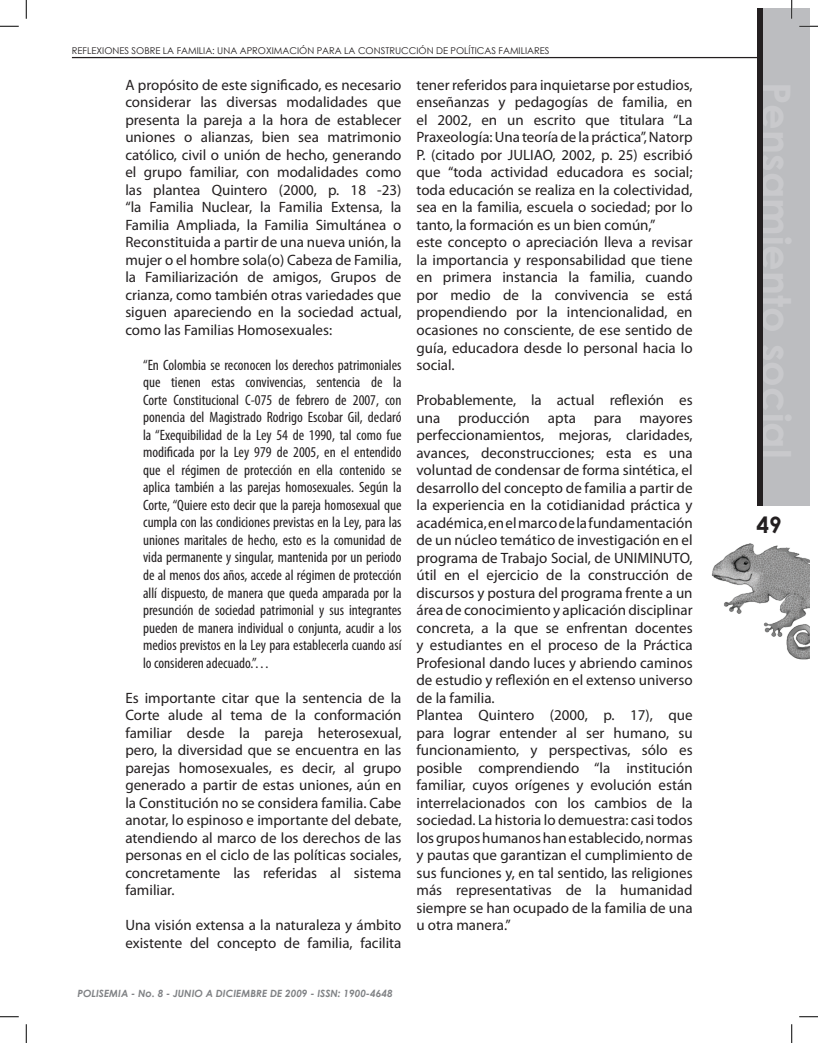
<style>
.page{position:relative;width:818px;height:1043px;background:#fff}
.page>*{position:absolute;margin:0;border:0;box-sizing:border-box;transform-origin:0 0}
.t1{font:700 22.5px "Century Gothic";color:#231f20}
.t2{font:15px/17.5px "Myriad Pro";color:#231f20}
.t3{font:condensed 15px/17.5px "Myriad Pro";color:#231f20;text-align:justify}
.t4{font:italic 700 10px "Century Gothic";color:#808285}
.t5{font:9.38px "Century Gothic";color:#231f20}
</style>
<div class="page">
<div style="left:756px;top:9px;width:53px;height:497px;background:#bcbdc0"></div>
<div style="left:756px;top:9px;width:6px;height:497px;background:#231f20"></div>
<hr style="left:72px;top:57px;width:687px;height:1px;background:#231f20">
<img style="left:711px;top:543px;width:98px;height:117px">
<svg style="left:0;top:25px;width:19px;height:2px"></svg>
<svg style="left:799px;top:25px;width:19px;height:2px"></svg>
<svg style="left:0;top:1016px;width:19px;height:1px"></svg>
<svg style="left:799px;top:1016px;width:19px;height:1px"></svg>
<svg style="left:25px;top:0;width:2px;height:19px"></svg>
<svg style="left:25px;top:1024px;width:2px;height:18px"></svg>
<svg style="left:790px;top:0;width:2px;height:19px"></svg>
<svg style="left:791px;top:1024px;width:1px;height:18px"></svg>
<p class="t5" style="left:72px;top:44px;width:479px">REFLEXIONES SOBRE LA FAMILIA: UNA APROXIMACIÓN PARA LA CONSTRUCCIÓN DE POLÍTICAS FAMILIARES</p>
<p class="t2" style="left:125px;top:76px;width:278px;text-align:justify">A propósito de este significado, es necesario considerar las diversas modalidades que presenta la pareja a la hora de establecer uniones o alianzas, bien sea matrimonio católico, civil o unión de hecho, generando el grupo familiar, con modalidades como las plantea Quintero (2000, p. 18 -23) “la Familia Nuclear, la Familia Extensa, la Familia Ampliada, la Familia Simultánea o Reconstituida a partir de una nueva unión, la mujer o el hombre sola(o) Cabeza de Familia, la Familiarización de amigos, Grupos de crianza, como también otras variedades que siguen apareciendo en la sociedad actual, como las Familias Homosexuales:</p>
<p class="t3" style="left:143px;top:356px;width:260px">“En Colombia se reconocen los derechos patrimoniales que tienen estas convivencias, sentencia de la Corte Constitucional C-075 de febrero de 2007, con ponencia del Magistrado Rodrigo Escobar Gil, declaró la “Exequibilidad de la Ley 54 de 1990, tal como fue modificada por la Ley 979 de 2005, en el entendido que el régimen de protección en ella contenido se aplica también a las parejas homosexuales. Según la Corte, “Quiere esto decir que la pareja homosexual que cumpla con las condiciones previstas en la Ley, para las uniones maritales de hecho, esto es la comunidad de vida permanente y singular, mantenida por un periodo de al menos dos años, accede al régimen de protección allí dispuesto, de manera que queda amparada por la presunción de sociedad patrimonial y sus integrantes pueden de manera individual o conjunta, acudir a los medios previstos en la Ley para establecerla cuando así lo consideren adecuado.”…</p>
<p class="t2" style="left:125px;top:688px;width:277px;text-align:justify">Es importante citar que la sentencia de la Corte alude al tema de la conformación familiar desde la pareja heterosexual, pero, la diversidad que se encuentra en las parejas homosexuales, es decir, al grupo generado a partir de estas uniones, aún en la Constitución no se considera familia. Cabe anotar, lo espinoso e importante del debate, atendiendo al marco de los derechos de las personas en el ciclo de las políticas sociales, concretamente las referidas al sistema familiar.</p>
<p class="t2" style="left:125px;top:916px;width:277px">Una visión extensa a la naturaleza y ámbito existente del concepto de familia, facilita</p>
<p class="t2" style="left:416px;top:76px;width:278px">tener referidos para inquietarse por estudios, enseñanzas y pedagogías de familia, en el 2002, en un escrito que titulara “La Praxeología: Una teoría de la práctica”, Natorp P. (citado por JULIAO, 2002, p. 25) escribió que “toda actividad educadora es social; toda educación se realiza en la colectividad, sea en la familia, escuela o sociedad; por lo tanto, la formación es un bien común,”<br>este concepto o apreciación lleva a revisar la importancia y responsabilidad que tiene en primera instancia la familia, cuando por medio de la convivencia se está propendiendo por la intencionalidad, en ocasiones no consciente, de ese sentido de guía, educadora desde lo personal hacia lo social.</p>
<p class="t2" style="left:416px;top:391px;width:278px">Probablemente, la actual reflexión es una producción apta para mayores perfeccionamientos, mejoras, claridades, avances, deconstrucciones; esta es una voluntad de condensar de forma sintética, el desarrollo del concepto de familia a partir de la experiencia en la cotidianidad práctica y académica, en el marco de la fundamentación de un núcleo temático de investigación en el programa de Trabajo Social, de UNIMINUTO, útil en el ejercicio de la construcción de discursos y postura del programa frente a un área de conocimiento y aplicación disciplinar concreta, a la que se enfrentan docentes y estudiantes en el proceso de la Práctica Profesional dando luces y abriendo caminos de estudio y reflexión en el extenso universo de la familia.<br>Plantea Quintero (2000, p. 17), que para lograr entender al ser humano, su funcionamiento, y perspectivas, sólo es posible comprendiendo “la institución familiar, cuyos orígenes y evolución están interrelacionados con los cambios de la sociedad. La historia lo demuestra: casi todos los grupos humanos han establecido, normas y pautas que garantizan el cumplimiento de sus funciones y, en tal sentido, las religiones más representativas de la humanidad siempre se han ocupado de la familia de una u otra manera.”</p>
<p class="t4" style="left:78px;top:986px;width:316px">POLISEMIA - No. 8 - JUNIO A DICIEMBRE DE 2009 - ISSN: 1900-4648</p>
<h1 class="t1" style="left:756px;top:508px;width:27px">49</h1>
</div>
